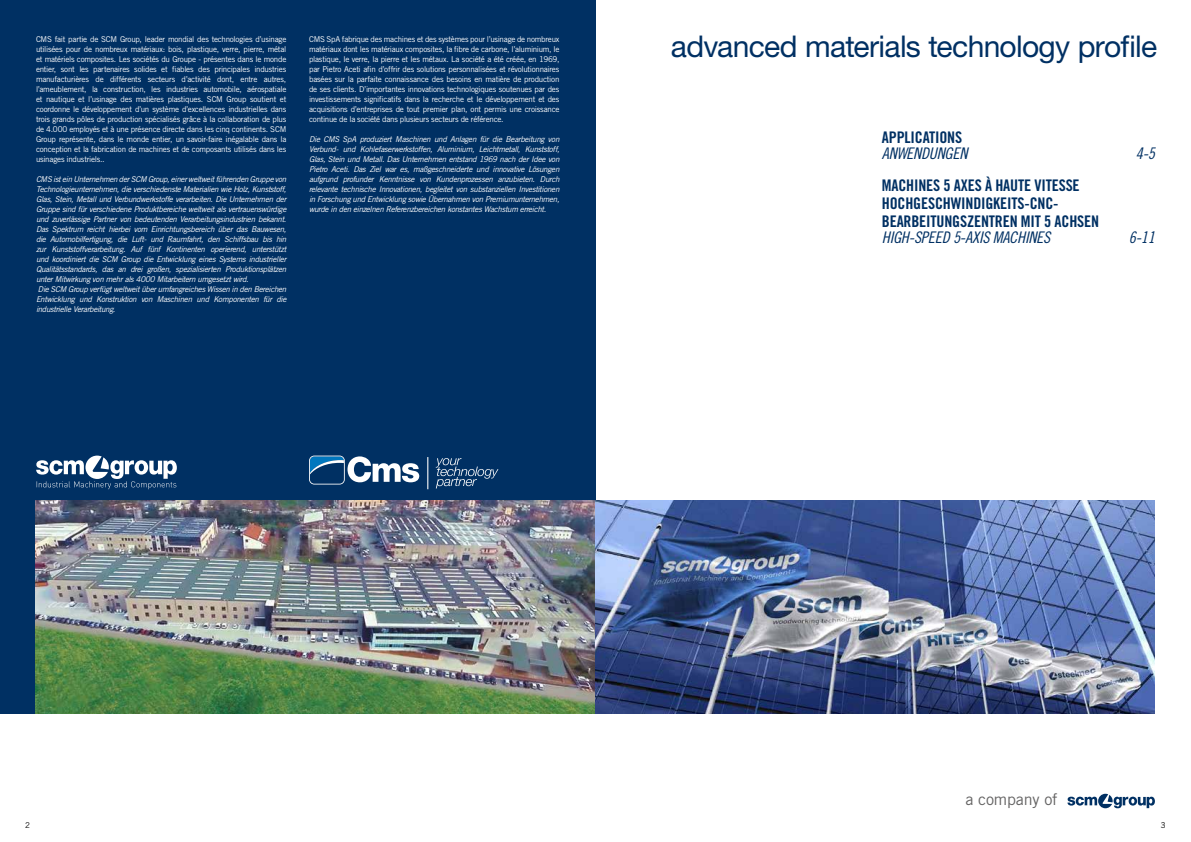
<style>
.page{position:relative;width:1191px;height:842px;background:#fff}
.page>*{position:absolute;margin:0;border:0;box-sizing:border-box;transform-origin:0 0}
.t1{font:30px "Helvetica Neue LT Std";letter-spacing:-.025em;color:#003063}
.t2{font:16.1px "Trade Gothic LT Std";letter-spacing:-.01em;color:#646363}
.t3{font:16px/18px "Trade Gothic LT Std Bd Cn 20";letter-spacing:-.01em;color:#003063}
.t4{font:16px "Trade Gothic LT Std Cn 18 Obl";letter-spacing:-.01em;color:#003063}
.t5{font:italic 8px/10px "Trade Gothic LT Std";letter-spacing:-.04em;color:#fff}
.t6{font:8px/10px "Trade Gothic LT Std";letter-spacing:-.03em;color:#fff;text-align:justify}
.t7{font:8px "Trade Gothic LT Std";color:#000}
.s1{font-style:italic}
</style>
<div class="page">
<div style="left:0;top:0;width:595px;height:713px;background:#003063"></div>
<img style="left:36px;top:501px;width:1119px;height:212px">
<svg style="left:1067px;top:794px;width:87px;height:14px"></svg>
<svg style="left:309px;top:456px;width:110px;height:28px"></svg>
<svg style="left:436px;top:458px;width:62px;height:30px"></svg>
<hr style="left:427px;top:457px;width:1px;height:32px;background:#fff">
<svg style="left:36px;top:456px;width:141px;height:33px"></svg>
<p class="t6" style="left:36px;top:34px;width:252px">CMS fait partie de SCM Group, leader mondial des technologies d’usinage utilisées pour de nombreux matériaux: bois, plastique, verre, pierre, métal et matériels composites. Les sociétés du Groupe - présentes dans le monde entier, sont les partenaires solides et fiables des principales industries manufacturières de différents secteurs d’activité dont, entre autres, l’ameublement, la construction, les industries automobile, aérospatiale et nautique et l’usinage des matières plastiques. SCM Group soutient et coordonne le développement d’un système d’excellences industrielles dans trois grands pôles de production spécialisés grâce à la collaboration de plus de 4.000 employés et à une présence directe dans les cinq continents. SCM Group représente, dans le monde entier, un savoir-faire inégalable dans la conception et la fabrication de machines et de composants utilisés dans les usinages industriels.<span class="s1">.</span></p>
<p class="t5" style="left:36px;top:174px;width:252px">CMS ist ein Unternehmen der SCM Group, einer weltweit führenden Gruppe von Technologieunternehmen, die verschiedenste Materialien wie Holz, Kunststoff, Glas, Stein, Metall und Verbundwerkstoffe verarbeiten. Die Unternehmen der Gruppe sind für verschiedene Produktbereiche weltweit als vertrauenswürdige und zuverlässige Partner von bedeutenden Verarbeitungsindustrien bekannt.<br>Das Spektrum reicht hierbei vom Einrichtungsbereich über das Bauwesen, die Automobilfertigung, die Luft- und Raumfahrt, den Schiffsbau bis hin zur Kunststoffverarbeitung. Auf fünf Kontinenten operierend, unterstützt und koordiniert die SCM Group die Entwicklung eines Systems industrieller Qualitätsstandards, das an drei großen, spezialisierten Produktionsplätzen unter Mitwirkung von mehr als 4000 Mitarbeitern umgesetzt wird.<br>Die SCM Group verfügt weltweit über umfangreiches Wissen in den Bereichen Entwicklung und Konstruktion von Maschinen und Komponenten für die industrielle Verarbeitung.</p>
<p class="t6" style="left:309px;top:34px;width:252px">CMS SpA fabrique des machines et des systèmes pour l’usinage de nombreux matériaux dont les matériaux composites, la fibre de carbone, l’aluminium, le plastique, le verre, la pierre et les métaux. La société a été créée, en 1969, par Pietro Aceti afin d’offrir des solutions personnalisées et révolutionnaires basées sur la parfaite connaissance des besoins en matière de production de ses clients. D’importantes innovations technologiques soutenues par des investissements significatifs dans la recherche et le développement et des acquisitions d’entreprises de tout premier plan, ont permis une croissance continue de la société dans plusieurs secteurs de référence.</p>
<p class="t5" style="left:309px;top:134px;width:252px;text-align:justify">Die CMS SpA produziert Maschinen und Anlagen für die Bearbeitung von Verbund- und Kohlefaserwerkstoffen, Aluminium, Leichtmetall, Kunststoff, Glas, Stein und Metall. Das Unternehmen entstand 1969 nach der Idee von Pietro Aceti. Das Ziel war es, maßgeschneiderte und innovative Lösungen aufgrund profunder Kenntnisse von Kundenprozessen anzubieten. Durch relevante technische Innovationen, begleitet von substanziellen Investitionen in Forschung und Entwicklung sowie Übernahmen von Premiumunternehmen, wurde in den einzelnen Referenzbereichen konstantes Wachstum erreicht.</p>
<h1 class="t1" style="left:671px;top:29px;width:487px">advanced materials technology profile</h1>
<h3 class="t3" style="left:882px;top:128px;width:82px">APPLICATIONS</h3>
<h3 class="t4" style="left:882px;top:144px;width:87px">ANWENDUNGEN</h3>
<h3 class="t4" style="left:1135px;top:144px;width:21px">4-5</h3>
<h3 class="t3" style="left:882px;top:176px;width:219px">MACHINES 5 AXES À HAUTE VITESSE<br>HOCHGESCHWINDIGKEITS-CNC-<br>BEARBEITUNGSZENTREN MIT 5 ACHSEN</h3>
<h3 class="t4" style="left:882px;top:228px;width:170px">HIGH-SPEED 5-AXIS MACHINES</h3>
<h3 class="t4" style="left:1128px;top:228px;width:28px">6-11</h3>
<h2 class="t2" style="left:965px;top:790px;width:93px">a company of</h2>
<p class="t7" style="left:25px;top:820px;width:6px">2</p>
<p class="t7" style="left:1160px;top:820px;width:6px">3</p>
</div>
